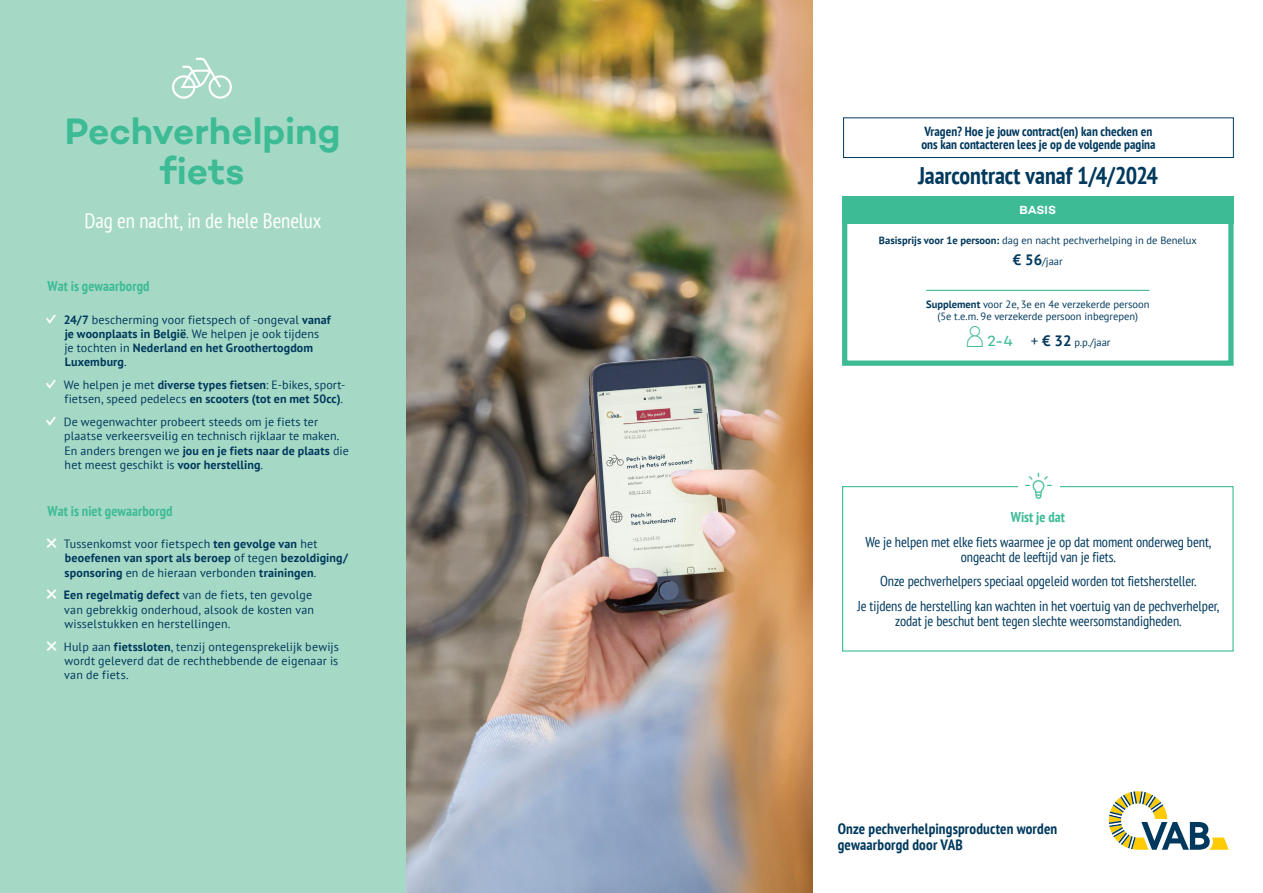
<style>
.page{position:relative;width:1263px;height:893px;background:#fff}
.page>*{position:absolute;margin:0;border:0;box-sizing:border-box;transform-origin:0 0}
.t1{font:600 37.5px/39.8px "Campton";letter-spacing:-.005em;color:#3dbb95;text-align:center}
.t2{font:700 condensed 24px "PT Sans";letter-spacing:-.005em;color:#00395d}
.t3{font:condensed 21px "PT Sans";letter-spacing:-.005em;color:#fff}
.t4{font:700 condensed 15px/16.6px "PT Sans";letter-spacing:.01em;color:#00395d}
.t5{font:condensed 14.25px/15px "PT Sans";letter-spacing:-.005em;color:#00395d;text-align:center}
.t6{font:700 condensed 14.25px "PT Sans";letter-spacing:.005em;color:#3dbb95}
.t7{font:700 condensed 13.2px/13px "PT Sans";color:#00395d}
.t8{font:12px/14.2px "PT Sans";letter-spacing:.015em;color:#00395d}
.t9{font:700 12px/14.2px "PT Sans";letter-spacing:.015em;color:#00395d}
.t10{font:600 12px "Campton";letter-spacing:-.01em;color:#fff}
.t11{font:10.5px/21px "PT Sans";color:#00395d;text-align:center}
.s1{font-weight:700}
.s2{font-weight:400}
.s3{font-weight:700;font-size:15px}
.s4{font-family:"Campton";font-size:15px;color:#3dbb95}
.s5{font-size:15px}
</style>
<div class="page">
<div style="left:0;top:0;width:406px;height:893px;background:#a6d9c5"></div>
<svg style="left:1108px;top:791px;width:121px;height:59px"></svg>
<img style="left:406px;top:0;width:406px;height:893px">
<div style="left:842px;top:197px;width:391px;height:169px;border:5px solid #3dbb95"></div>
<div style="left:842px;top:197px;width:391px;height:27px;background:#3dbb95"></div>
<hr style="left:926px;top:290px;width:223px;height:1px;background:#3dbb95">
<div style="left:842px;top:486px;width:391px;height:166px;border:1px solid #3dbb95"></div>
<div style="left:1018px;top:472px;width:41px;height:31px;background:#fff"></div>
<svg style="left:172px;top:58px;width:60px;height:41px"></svg>
<div style="left:843px;top:117px;width:391px;height:41px;border:1px solid #00395d"></div>
<h1 class="t1" style="left:65px;top:111px;width:277px">Pechverhelping fiets</h1>
<h3 class="t3" style="left:85px;top:207px;width:238px">Dag en nacht, in de hele Benelux</h3>
<p class="t6" style="left:48px;top:277px;width:103px">Wat is gewaarborgd</p>
<p class="t8" style="left:64px;top:312px;width:268px"><span class="s1">24/7</span> bescherming voor fietspech of -ongeval <span class="s1">vanaf je woonplaats in België</span>. We helpen je ook tijdens<br>je tochten in <span class="s1">Nederland en het Groothertogdom Luxemburg</span>.</p>
<p class="t8" style="left:64px;top:377px;width:283px">We helpen je met <span class="s1">diverse types fietsen</span>: E-bikes, sport&shy;fietsen, speed pedelecs <span class="s1">en scooters (tot en met 50cc)</span>.</p>
<p class="t8" style="left:64px;top:414px;width:286px">De wegenwachter probeert steeds om je fiets ter plaatse verkeersveilig en technisch rijklaar te maken.<br>En anders brengen we <span class="s1">jou en je fiets naar de plaats</span> die het meest geschikt is <span class="s1">voor herstelling</span>.</p>
<p class="t6" style="left:48px;top:501px;width:126px">Wat is niet gewaarborgd</p>
<p class="t9" style="left:64px;top:537px;width:286px"><span class="s2">Tussenkomst voor fietspech</span> ten gevolge van <span class="s2">het </span>beoefenen van sport als beroep <span class="s2">of tegen</span> bezoldiging/ sponsoring <span class="s2">en de hieraan verbonden</span> trainingen<span class="s2">.</span></p>
<p class="t8" style="left:64px;top:588px;width:252px"><span class="s1">Een regelmatig defect</span> van de fiets, ten gevolge van gebrekkig onderhoud, alsook de kosten van wisselstukken en herstellingen.</p>
<p class="t8" style="left:64px;top:639px;width:277px;text-align:justify">Hulp aan <span class="s1">fietssloten</span>, tenzij ontegensprekelijk bewijs wordt geleverd dat de rechthebbende de eigenaar is van de fiets.</p>
<p class="t7" style="left:921px;top:125px;width:236px">Vragen? Hoe je jouw contract(en) kan checken en ons kan contacteren lees je op de volgende pagina</p>
<h2 class="t2" style="left:918px;top:160px;width:241px">Jaarcontract vanaf 1/4/2024</h2>
<p class="t10" style="left:1019px;top:202px;width:38px">BASIS</p>
<p class="t11" style="left:879px;top:229px;width:320px"><span class="s1">Basisprijs voor 1e persoon:</span> dag en nacht pechverhelping in de Benelux <span class="s3">€ 56</span>/jaar</p>
<p class="t11" style="left:926px;top:299px;width:225px;line-height:11.2px"><span class="s1">Supplement</span> voor 2e, 3e en 4e verzekerde persoon (5e t.e.m. 9e verzekerde persoon inbegrepen)</p>
<p class="t11" style="left:987px;top:332px;width:124px"><span class="s4">2-4</span> <span class="s5">+</span> <span class="s3">€ 32</span> p.p./jaar</p>
<p class="t6" style="left:1011px;top:508px;width:56px">Wist je dat</p>
<p class="t5" style="left:865px;top:534px;width:347px">We je helpen met elke fiets waarmee je op dat moment onderweg bent, ongeacht de leeftijd van je fiets.</p>
<p class="t5" style="left:857px;top:569px;width:363px;line-height:24.6px">Onze pechverhelpers speciaal opgeleid worden tot fietshersteller.<br>Je tijdens de herstelling kan wachten in het voertuig van de pechverhelper,</p>
<p class="t5" style="left:895px;top:613px;width:288px">zodat je beschut bent tegen slechte weersomstandigheden.</p>
<p class="t4" style="left:838px;top:820px;width:221px">Onze pechverhelpingsproducten worden gewaarborgd door VAB</p>
</div>
